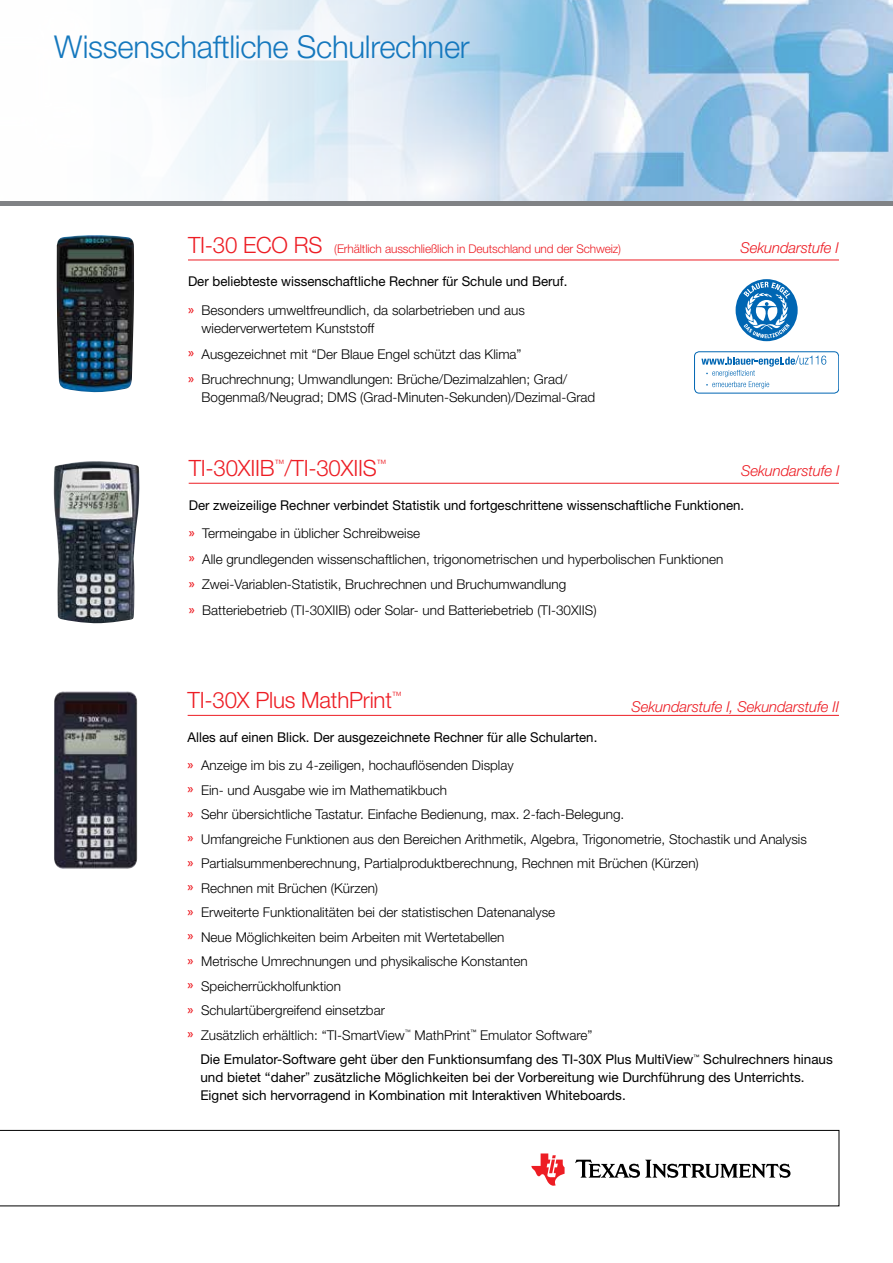
<style>
.page{position:relative;width:893px;height:1263px;background:#fff}
.page>*{position:absolute;margin:0;border:0;box-sizing:border-box;transform-origin:0 0}
.t1{font:300 31.5px "Helvetica Neue LT Std";letter-spacing:-.01em;color:#1578be}
.t2{font:300 22.5px "Helvetica Neue LT Std";letter-spacing:-.01em;color:#ed1d24}
.t3{font:italic 300 15px "Helvetica Neue LT Std";letter-spacing:-.01em;color:#ed1d24}
.t4{font:300 13.5px/24.5px "Helvetica Neue LT Std";color:#000}
.t5{font:13.5px/28.8px "Helvetica Neue LT Std";color:#000}
.t6{font:300 12px "Helvetica Neue LT Std";letter-spacing:-.01em;color:#ed1d24}
.t7{font:300 10.2px "Helvetica Neue LT Std";color:#ed1d24}
.s1{font-size:22.5px}
.s2{font-family:"Myriad Pro";font-weight:600;color:#ed1d24}
.s3{font-weight:300}
</style>
<div class="page">
<hr style="left:188px;top:260px;width:651px;height:1px;background:#ed1d24">
<img style="left:56px;top:235px;width:78px;height:157px">
<hr style="left:189px;top:483px;width:650px;height:1px;background:#ed1d24">
<img style="left:53px;top:461px;width:87px;height:162px">
<hr style="left:188px;top:715px;width:651px;height:1px;background:#ed1d24">
<img style="left:171px;top:0;width:722px;height:201px">
<div style="left:0;top:201px;width:893px;height:5px;background:#808285"></div>
<svg style="left:0;top:1130px;width:839px;height:76px"></svg>
<div style="left:694px;top:351px;width:145px;height:42px;border:1px solid #0066b3;border-radius:5px"></div>
<svg style="left:701px;top:355px;width:125px;height:34px"></svg>
<svg style="left:736px;top:279px;width:62px;height:62px"></svg>
<img style="left:54px;top:691px;width:84px;height:178px">
<h1 class="t1" style="left:54px;top:28px;width:417px">Wissenschaftliche Schulrechner</h1>
<p class="t6" style="left:188px;top:241px;width:435px"><span class="s1">TI-30 ECO RS</span> (Erhältlich ausschließlich in Deutschland und der Schweiz)</p>
<p class="t3" style="left:741px;top:238px;width:100px">Sekundarstufe I</p>
<p class="t5" style="left:188px;top:267px;width:381px">Der beliebteste wissenschaftliche Rechner für Schule und Beruf. <span class="s2">»</span> <span class="s3">Besonders umweltfreundlich, da solarbetrieben und aus</span></p>
<p class="t4" style="left:188px;top:315px;width:381px;line-height:25.5px;text-indent:14px">wiederverwertetem Kunststoff<br><span class="s2">»</span> Ausgezeichnet mit “Der Blaue Engel schützt das Klima”<br><span class="s2">»</span> Bruchrechnung; Umwandlungen: Brüche/Dezimalzahlen; Grad/</p>
<p class="t4" style="left:201px;top:385px;width:395px">Bogenmaß/Neugrad; DMS (Grad-Minuten-Sekunden)/Dezimal-Grad</p>
<h2 class="t2" style="left:189px;top:455px;width:190px">TI-30XIIB /TI-30XIIS</h2>
<p class="t7" style="left:275px;top:457px;width:11px">™</p>
<p class="t7" style="left:377px;top:457px;width:11px">™</p>
<p class="t3" style="left:741px;top:461px;width:100px">Sekundarstufe I</p>
<p class="t5" style="left:189px;top:490px;width:557px">Der zweizeilige Rechner verbindet Statistik und fortgeschrittene wissenschaftliche Funktionen. <span class="s2">»</span> <span class="s3">Termeingabe in üblicher Schreibweise</span></p>
<p class="t4" style="left:189px;top:546px;width:536px;line-height:25.5px"><span class="s2">»</span> Alle grundlegenden wissenschaftlichen, trigonometrischen und hyperbolischen Funktionen <span class="s2">»</span> Zwei-Variablen-Statistik, Bruchrechnen und Bruchumwandlung<br><span class="s2">»</span> Batteriebetrieb (TI-30XIIB) oder Solar- und Batteriebetrieb (TI-30XIIS)</p>
<h2 class="t2" style="left:188px;top:687px;width:206px">TI-30X Plus MathPrint</h2>
<p class="t7" style="left:392px;top:690px;width:11px">™</p>
<p class="t3" style="left:631px;top:698px;width:209px">Sekundarstufe I, Sekundarstufe II</p>
<p class="t5" style="left:188px;top:722px;width:411px">Alles auf einen Blick. Der ausgezeichnete Rechner für alle Schularten. <span class="s2">»</span> <span class="s3">Anzeige im bis zu 4-zeiligen, hochauflösenden Display</span></p>
<p class="t4" style="left:188px;top:778px;width:621px"><span class="s2">»</span> Ein- und Ausgabe wie im Mathematikbuch<br><span class="s2">»</span> Sehr übersichtliche Tastatur. Einfache Bedienung, max. 2-fach-Belegung.<br><span class="s2">»</span> Umfangreiche Funktionen aus den Bereichen Arithmetik, Algebra, Trigonometrie, Stochastik und Analysis <span class="s2">»</span> Partialsummenberechnung, Partialproduktberechnung, Rechnen mit Brüchen (Kürzen)<br><span class="s2">»</span> Rechnen mit Brüchen (Kürzen)<br><span class="s2">»</span> Erweiterte Funktionalitäten bei der statistischen Datenanalyse<br><span class="s2">»</span> Neue Möglichkeiten beim Arbeiten mit Wertetabellen<br><span class="s2">»</span> Metrische Umrechnungen und physikalische Konstanten<br><span class="s2">»</span> Speicherrückholfunktion<br><span class="s2">»</span> Schulartübergreifend einsetzbar<br><span class="s2">»</span> Zusätzlich erhältlich: “TI-SmartView<sup>™</sup> MathPrint<sup>™</sup> Emulator Software”</p>
<p class="t5" style="left:200px;top:1050px;width:634px;line-height:18px">Die Emulator-Software geht über den Funktionsumfang des TI-30X Plus MultiView<sup>™</sup> Schulrechners hinaus und bietet “daher<span class="s3">”</span> zusätzliche Möglichkeiten bei der Vorbereitung wie Durchführung des Unterrichts.<br>Eignet sich hervorragend in Kombination mit Interaktiven Whiteboards.</p>
</div>
